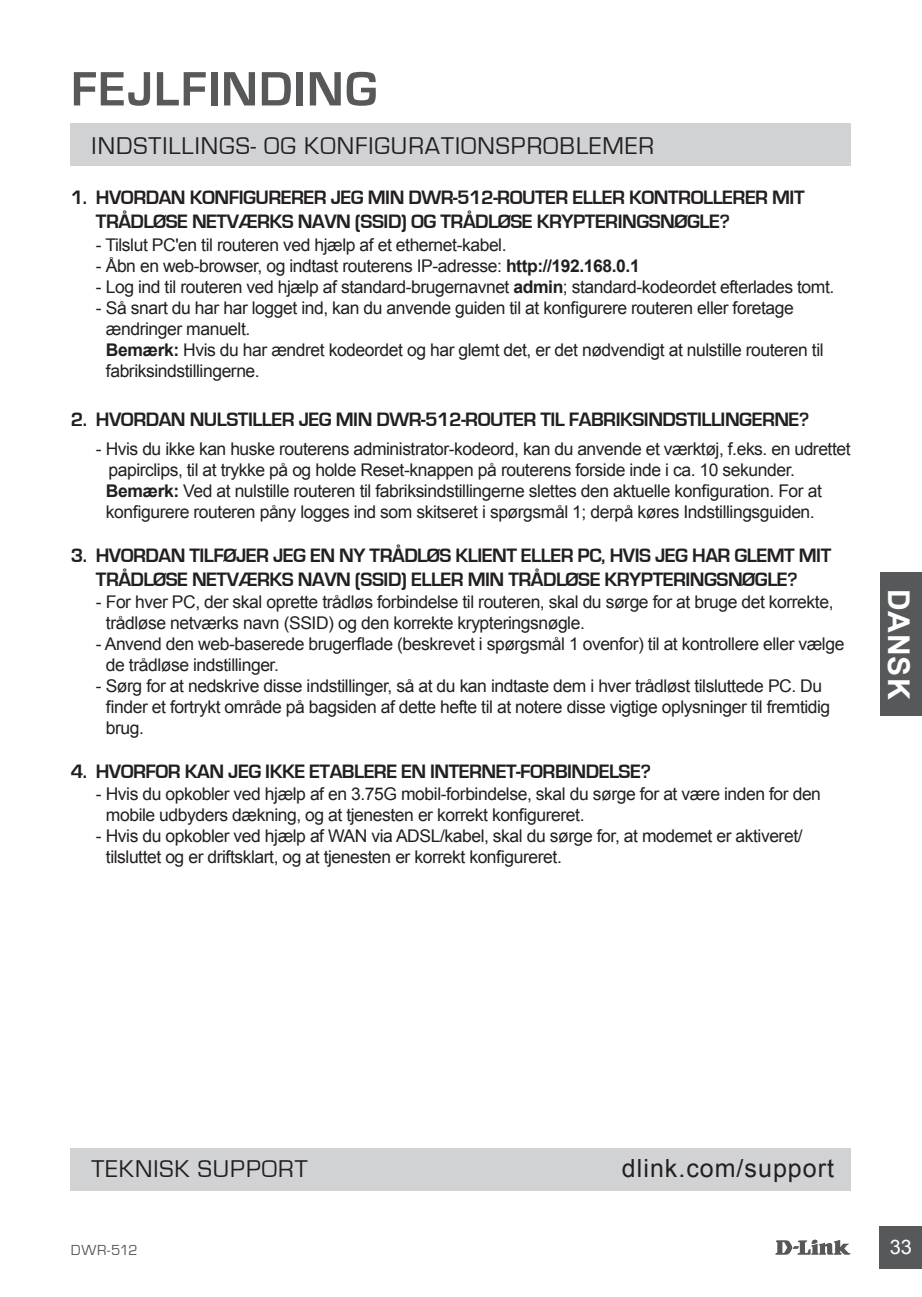
<style>
.page{position:relative;width:922px;height:1297px;background:#fff}
.page>*{position:absolute;margin:0;border:0;box-sizing:border-box;transform-origin:0 0}
.t1{font:700 50px "Eurostile";letter-spacing:.025em;color:#57585a}
.t2{font:700 30px "Arial";letter-spacing:.035em;color:#fff}
.t3{font:25px "Eurostile";letter-spacing:.04em;color:#231f20}
.t4{font:25px "Arial";letter-spacing:.04em;color:#231f20}
.t5{font:700 20px/24px "Eurostile";letter-spacing:-.025em;color:#231f20}
.t6{font:20px "Arial";color:#fff}
.t7{font:17.5px/21px "Arial";letter-spacing:-.025em;color:#231f20}
.t8{font:15px "Eurostile";letter-spacing:.005em;color:#57585a}
.s1{font-weight:700}
</style>
<div class="page">
<svg style="left:775px;top:1239px;width:75px;height:16px"></svg>
<div style="left:879px;top:1226px;width:42px;height:43px;background:#57585a"></div>
<div style="left:879px;top:572px;width:42px;height:144px;background:#57585a"></div>
<div style="left:71px;top:124px;width:779px;height:42px;background:#d1d2d4"></div>
<div style="left:71px;top:1148px;width:779px;height:43px;background:#d1d2d4"></div>
<h1 class="t1" style="left:71px;top:62px;width:308px">FEJLFINDING</h1>
<h3 class="t3" style="left:92px;top:132px;width:564px">INDSTILLINGS- OG KONFIGURATIONSPROBLEMER</h3>
<p class="t5" style="left:96px;top:186px;width:710px;text-indent:-25px">1. HVORDAN KONFIGURERER JEG MIN DWR-512-ROUTER ELLER KONTROLLERER MIT<br>TRÅDLØSE NETVÆRKS NAVN (SSID) OG TRÅDLØSE KRYPTERINGSNØGLE?</p>
<p class="t7" style="left:96px;top:234px;width:412px">- Tilslut PC'en til routeren ved hjælp af et ethernet-kabel.</p>
<p class="t7" style="left:96px;top:255px;width:545px">- Åbn en web-browser, og indtast routerens IP-adresse: <span class="s1">http://192.168.0.1</span></p>
<p class="t7" style="left:96px;top:276px;width:739px">- Log ind til routeren ved hjælp af standard-brugernavnet <span class="s1">admin</span>; standard-kodeordet efterlades tomt.</p>
<p class="t7" style="left:106px;top:297px;width:719px;text-indent:-10px">- Så snart du har har logget ind, kan du anvende guiden til at konfigurere routeren eller foretage ændringer manuelt.<br><span class="s1">Bemærk:</span> Hvis du har ændret kodeordet og har glemt det, er det nødvendigt at nulstille routeren til fabriksindstillingerne.</p>
<p class="t5" style="left:71px;top:407px;width:740px">2. HVORDAN NULSTILLER JEG MIN DWR-512-ROUTER TIL FABRIKSINDSTILLINGERNE?</p>
<p class="t7" style="left:106px;top:438px;width:746px;text-indent:-10px">- Hvis du ikke kan huske routerens administrator-kodeord, kan du anvende et værktøj, f.eks. en udrettet papirclips, til at trykke på og holde Reset-knappen på routerens forside inde i ca. 10 sekunder.<br><span class="s1">Bemærk:</span> Ved at nulstille routeren til fabriksindstillingerne slettes den aktuelle konfiguration. For at konfigurere routeren påny logges ind som skitseret i spørgsmål 1; derpå køres Indstillingsguiden.</p>
<p class="t5" style="left:71px;top:543px;width:761px;text-align:center">3. HVORDAN TILFØJER JEG EN NY TRÅDLØS KLIENT ELLER PC, HVIS JEG HAR GLEMT MIT<br>TRÅDLØSE NETVÆRKS NAVN (SSID) ELLER MIN TRÅDLØSE KRYPTERINGSNØGLE?</p>
<p class="t7" style="left:106px;top:591px;width:729px;text-indent:-10px">- For hver PC, der skal oprette trådløs forbindelse til routeren, skal du sørge for at bruge det korrekte, trådløse netværks navn (SSID) og den korrekte krypteringsnøgle.</p>
<p class="t7" style="left:106px;top:633px;width:739px;text-indent:-10px">- Anvend den web-baserede brugerflade (beskrevet i spørgsmål 1 ovenfor) til at kontrollere eller vælge de trådløse indstillinger.</p>
<p class="t7" style="left:106px;top:675px;width:725px;text-indent:-10px">- Sørg for at nedskrive disse indstillinger, så at du kan indtaste dem i hver trådløst tilsluttede PC. Du finder et fortrykt område på bagsiden af dette hefte til at notere disse vigtige oplysninger til fremtidig brug.</p>
<p class="t5" style="left:71px;top:759px;width:581px">4. HVORFOR KAN JEG IKKE ETABLERE EN INTERNET-FORBINDELSE?</p>
<p class="t7" style="left:106px;top:783px;width:716px;text-indent:-10px">- Hvis du opkobler ved hjælp af en 3.75G mobil-forbindelse, skal du sørge for at være inden for den mobile udbyders dækning, og at tjenesten er korrekt konfigureret.</p>
<p class="t7" style="left:106px;top:825px;width:698px;text-indent:-10px">- Hvis du opkobler ved hjælp af WAN via ADSL/kabel, skal du sørge for, at modemet er aktiveret/ tilsluttet og er driftsklart, og at tjenesten er korrekt konfigureret.</p>
<h2 class="t2" style="left:918px;top:589px;width:112px;rotate:90deg">DANSK</h2>
<h3 class="t3" style="left:92px;top:1155px;width:217px">TEKNISK SUPPORT</h3>
<h3 class="t4" style="left:621px;top:1152px;width:213px">dlink.com/support</h3>
<p class="t8" style="left:71px;top:1241px;width:68px">DWR-512</p>
<p class="t6" style="left:889px;top:1234px;width:24px">33</p>
</div>
